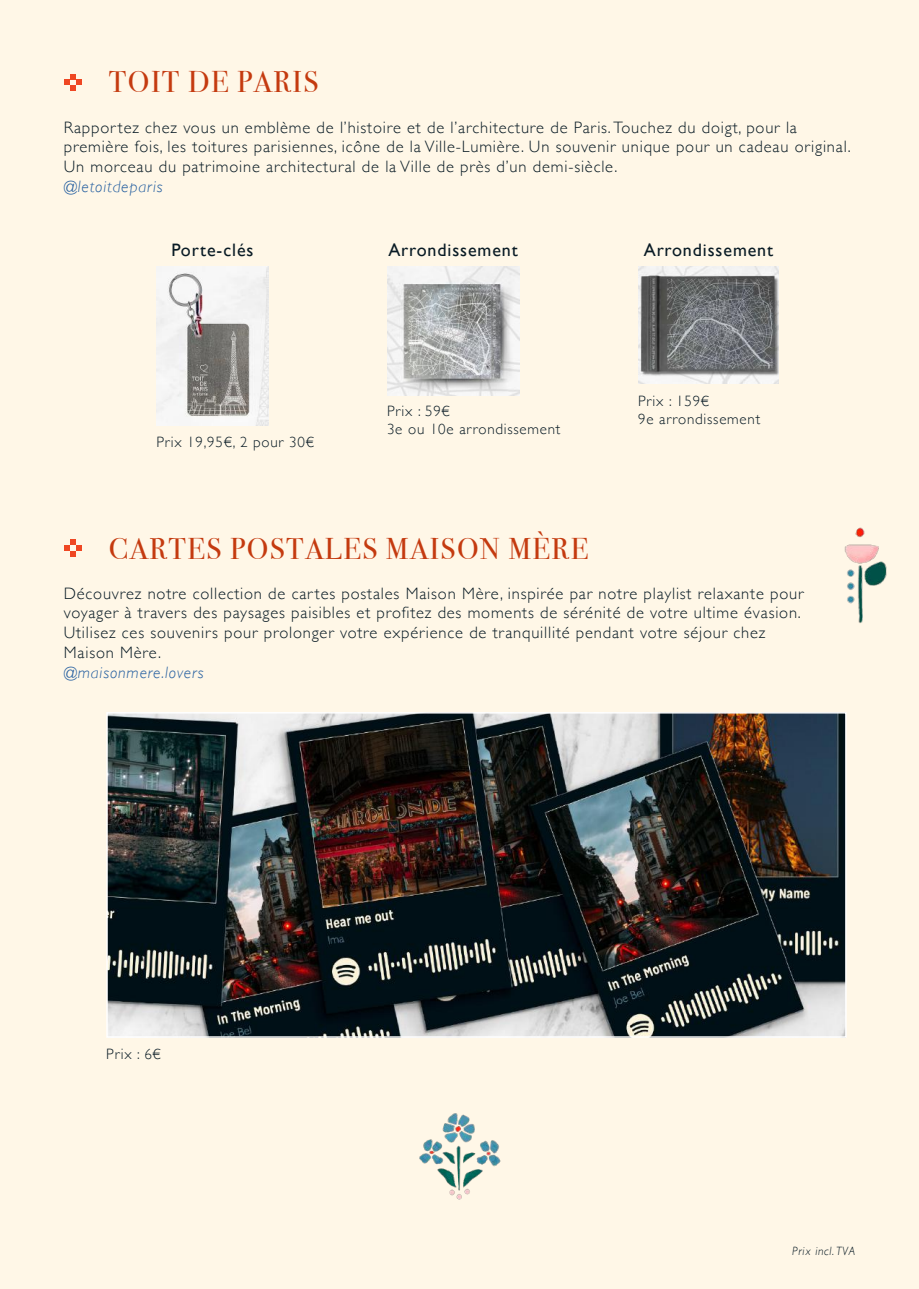
<style>
.page{position:relative;width:919px;height:1289px;background:#fff}
.page>*{position:absolute;margin:0;border:0;box-sizing:border-box;transform-origin:0 0}
.t1{font:30px "Bodoni Svty Two ITCTT";letter-spacing:.05em;color:#c43a0f}
.t2{font:18px "Gill Sans";letter-spacing:.05em;color:#091b25}
.t3{font:300 16.5px/19.8px "Gill Sans";letter-spacing:.05em;color:#091b25}
.t4{font:italic 300 16.5px "Gill Sans";letter-spacing:.05em;color:#255fa0}
.t5{font:300 15px/18px "Gill Sans";letter-spacing:.05em;color:#091b25}
.t6{font:italic 300 12px "Gill Sans";letter-spacing:.05em;color:#091b25}
</style>
<div class="page">
<div style="left:0;top:0;width:918px;height:1288px;background:#fff7e7"></div>
<svg style="left:64px;top:539px;width:18px;height:18px"></svg>
<img style="left:109px;top:715px;width:734px;height:319px">
<div style="left:106px;top:712px;width:740px;height:325px;border:2px solid #fff"></div>
<img style="left:844px;top:527px;width:43px;height:96px">
<svg style="left:64px;top:74px;width:18px;height:17px"></svg>
<img style="left:156px;top:266px;width:112px;height:159px">
<img style="left:387px;top:266px;width:132px;height:129px">
<img style="left:638px;top:266px;width:140px;height:118px">
<img style="left:419px;top:1113px;width:82px;height:87px">
<h1 class="t1" style="left:109px;top:57px;width:211px">TOIT DE PARIS</h1>
<p class="t3" style="left:64px;top:117px;width:788px">Rapportez chez vous un emblème de l’histoire et de l’architecture de Paris. Touchez du doigt, pour la première fois, les toitures parisiennes, icône de la Ville-Lumière. Un souvenir unique pour un cadeau original.<br>Un morceau du patrimoine architectural de la Ville de près d’un demi-siècle.</p>
<p class="t4" style="left:64px;top:177px;width:100px">@letoitdeparis</p>
<p class="t2" style="left:171px;top:239px;width:84px">Porte-clés</p>
<p class="t2" style="left:388px;top:239px;width:131px">Arrondissement</p>
<p class="t2" style="left:643px;top:239px;width:131px">Arrondissement</p>
<p class="t5" style="left:156px;top:432px;width:159px">Prix 19,95€, 2 pour 30€</p>
<p class="t5" style="left:387px;top:401px;width:175px">Prix : 59€<br>3e ou 10e arrondissement</p>
<p class="t5" style="left:638px;top:391px;width:124px">Prix : 159€<br>9e arrondissement</p>
<h1 class="t1" style="left:109px;top:524px;width:481px">CARTES POSTALES MAISON MÈRE</h1>
<p class="t3" style="left:64px;top:582px;width:741px">Découvrez notre collection de cartes postales Maison Mère, inspirée par notre playlist relaxante pour voyager à travers des paysages paisibles et profitez des moments de sérénité de votre ultime évasion.<br>Utilisez ces souvenirs pour prolonger votre expérience de tranquillité pendant votre séjour chez Maison Mère.</p>
<p class="t4" style="left:64px;top:663px;width:141px">@maisonmere.lovers</p>
<p class="t5" style="left:106px;top:1044px;width:56px">Prix : 6€</p>
<p class="t6" style="left:792px;top:1243px;width:64px">Prix incl. TVA</p>
</div>
